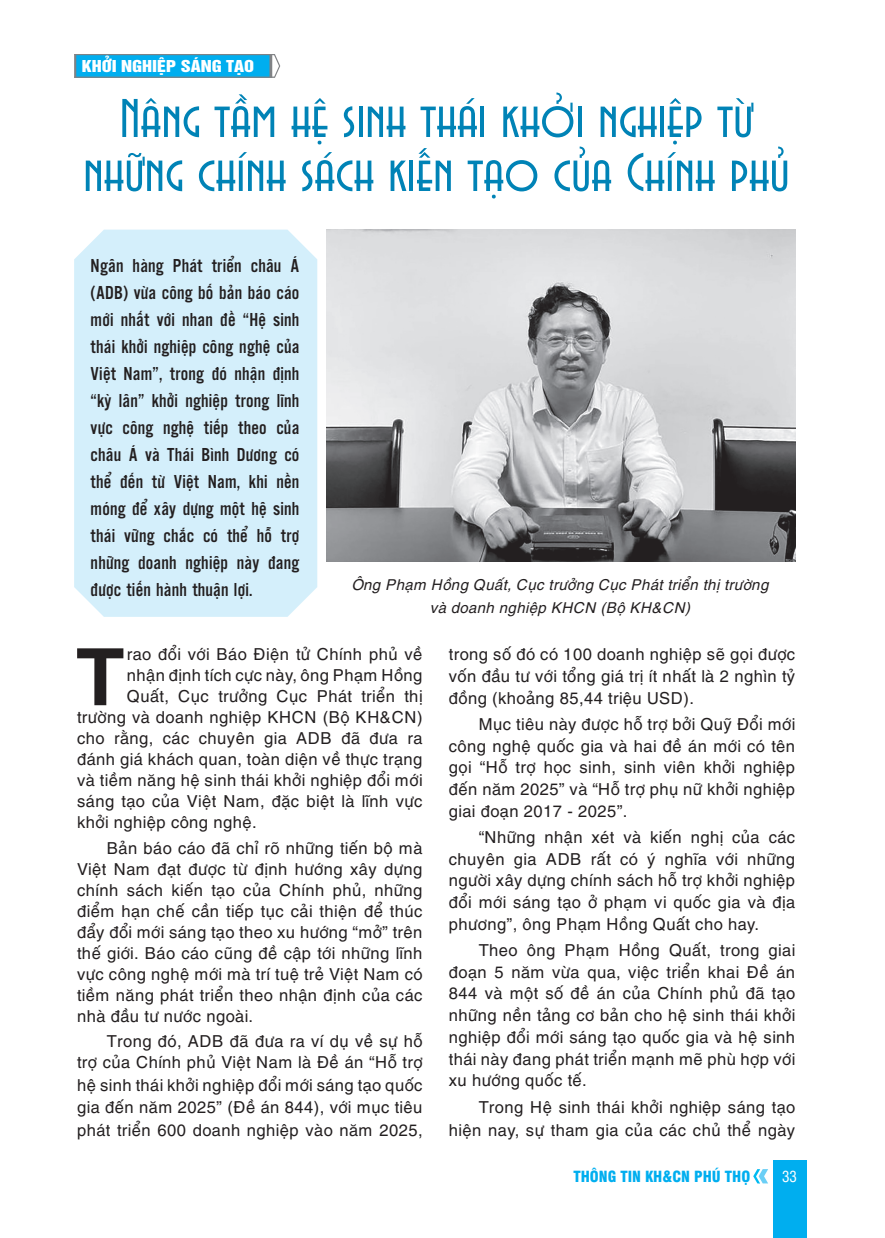
<style>
.page{position:relative;width:885px;height:1238px;background:#fff}
.page>*{position:absolute;margin:0;border:0;box-sizing:border-box;transform-origin:0 0}
.t1{font:700 79.2px "UTM Helve";color:#231f20}
.t2{font:57px/54px "UTM Avenida";color:#0083b6;text-align:center}
.t3{font:19.5px/27px "UTM Alter Gothic";letter-spacing:.01em;color:#231f20;text-align:justify}
.t4{font:16.5px/21.8px "UTM Helve";color:#231f20;text-align:justify}
.t5{font:italic 15px/22.5px "UTM Helve";color:#231f20;text-align:center}
.t6{font:900 condensed 15px "BQN Swiss 721";color:#00aeef}
.t7{font:700 15px "BQN Helvet Ins";color:#fff}
.t8{font:15px "BQN Swiss Condensed";color:#fff}
</style>
<div class="page">
<div style="left:772px;top:1160px;width:34px;height:77px;background:#00aeef"></div>
<svg style="left:753px;top:1169px;width:15px;height:14px"></svg>
<div style="left:74px;top:229px;width:243px;height:388px;background:#d4effb"></div>
<img style="left:326px;top:230px;width:469px;height:332px">
<svg style="left:74px;top:54px;width:206px;height:24px;background:#18aae1"></svg>
<p class="t7" style="left:82px;top:54px;width:174px">KHỞI NGHIỆP SÁNG TẠO</p>
<h2 class="t2" style="left:83px;top:87px;width:708px">Nâng tầm hệ sinh thái khởi nghiệp từ những chính sách kiến tạo của Chính phủ</h2>
<p class="t3" style="left:91px;top:251px;width:210px">Ngân hàng Phát triển châu Á (ADB) vừa công bố bản báo cáo mới nhất với nhan đề “Hệ sinh thái khởi nghiệp công nghệ của Việt Nam”, trong đó nhận định “kỳ lân” khởi nghiệp trong lĩnh vực công nghệ tiếp theo của châu Á và Thái Bình Dương có thể đến từ Việt Nam, khi nền móng để xây dựng một hệ sinh thái vững chắc có thể hỗ trợ những doanh nghiệp này đang được tiến hành thuận lợi.</p>
<p class="t5" style="left:351px;top:572px;width:418px">Ông Phạm Hồng Quất, Cục trưởng Cục Phát triển thị trường và doanh nghiệp KHCN (Bộ KH&amp;CN)</p>
<h1 class="t1" style="left:76px;top:610px;width:52px">T</h1>
<p class="t4" style="left:127px;top:641px;width:297px">rao đổi với Báo Điện tử Chính phủ về</p>
<p class="t4" style="left:127px;top:662px;width:297px">nhận định tích cực này, ông Phạm Hồng</p>
<p class="t4" style="left:127px;top:683px;width:297px">Quất, Cục trưởng Cục Phát triển thị</p>
<p class="t4" style="left:77px;top:704px;width:347px">trường và doanh nghiệp KHCN (Bộ KH&amp;CN)</p>
<p class="t4" style="left:77px;top:725px;width:347px">cho rằng, các chuyên gia ADB đã đưa ra</p>
<p class="t4" style="left:77px;top:746px;width:347px">đánh giá khách quan, toàn diện về thực trạng</p>
<p class="t4" style="left:77px;top:767px;width:347px">và tiềm năng hệ sinh thái khởi nghiệp đổi mới</p>
<p class="t4" style="left:77px;top:788px;width:347px">sáng tạo của Việt Nam, đặc biệt là lĩnh vực</p>
<p class="t4" style="left:77px;top:809px;width:181px">khởi nghiệp công nghệ.</p>
<p class="t4" style="left:77px;top:835px;width:347px;line-height:21px;text-indent:30px">Bản báo cáo đã chỉ rõ những tiến bộ mà Việt Nam đạt được từ định hướng xây dựng chính sách kiến tạo của Chính phủ, những điểm hạn chế cần tiếp tục cải thiện để thúc đẩy đổi mới sáng tạo theo xu hướng “mở” trên thế giới. Báo cáo cũng đề cập tới những lĩnh vực công nghệ mới mà trí tuệ trẻ Việt Nam có tiềm năng phát triển theo nhận định của các nhà đầu tư nước ngoài.</p>
<p class="t4" style="left:77px;top:1028px;width:347px;line-height:21px;text-align:right">Trong đó, ADB đã đưa ra ví dụ về sự hỗ<br>trợ của Chính phủ Việt Nam là Đề án “Hỗ trợ</p>
<p class="t4" style="left:77px;top:1071px;width:347px;line-height:22.5px">hệ sinh thái khởi nghiệp đổi mới sáng tạo quốc gia đến năm 2025” (Đề án 844), với mục tiêu phát triển 600 doanh nghiệp vào năm 2025,</p>
<p class="t4" style="left:449px;top:641px;width:348px">trong số đó có 100 doanh nghiệp sẽ gọi được vốn đầu tư với tổng giá trị ít nhất là 2 nghìn tỷ đồng (khoảng 85,44 triệu USD).</p>
<p class="t4" style="left:449px;top:711px;width:348px;text-indent:30px">Mục tiêu này được hỗ trợ bởi Quỹ Đổi mới công nghệ quốc gia và hai đề án mới có tên gọi “Hỗ trợ học sinh, sinh viên khởi nghiệp đến năm 2025” và “Hỗ trợ phụ nữ khởi nghiệp giai đoạn 2017 - 2025”.</p>
<p class="t4" style="left:449px;top:824px;width:348px;text-indent:30px">“Những nhận xét và kiến nghị của các chuyên gia ADB rất có ý nghĩa với những người xây dựng chính sách hỗ trợ khởi nghiệp đổi mới sáng tạo ở phạm vi quốc gia và địa phương”, ông Phạm Hồng Quất cho hay.</p>
<p class="t4" style="left:449px;top:937px;width:348px;text-indent:30px">Theo ông Phạm Hồng Quất, trong giai đoạn 5 năm vừa qua, việc triển khai Đề án 844 và một số đề án của Chính phủ đã tạo những nền tảng cơ bản cho hệ sinh thái khởi nghiệp đổi mới sáng tạo quốc gia và hệ sinh thái này đang phát triển mạnh mẽ phù hợp với xu hướng quốc tế.</p>
<p class="t4" style="left:449px;top:1094px;width:348px;line-height:22.5px;text-align:right">Trong Hệ sinh thái khởi nghiệp sáng tạo hiện nay, sự tham gia của các chủ thể ngày</p>
<p class="t6" style="left:573px;top:1164px;width:178px">THÔNG TIN KH&amp;CN PHÚ THỌ</p>
<p class="t8" style="left:782px;top:1165px;width:16px">33</p>
</div>
